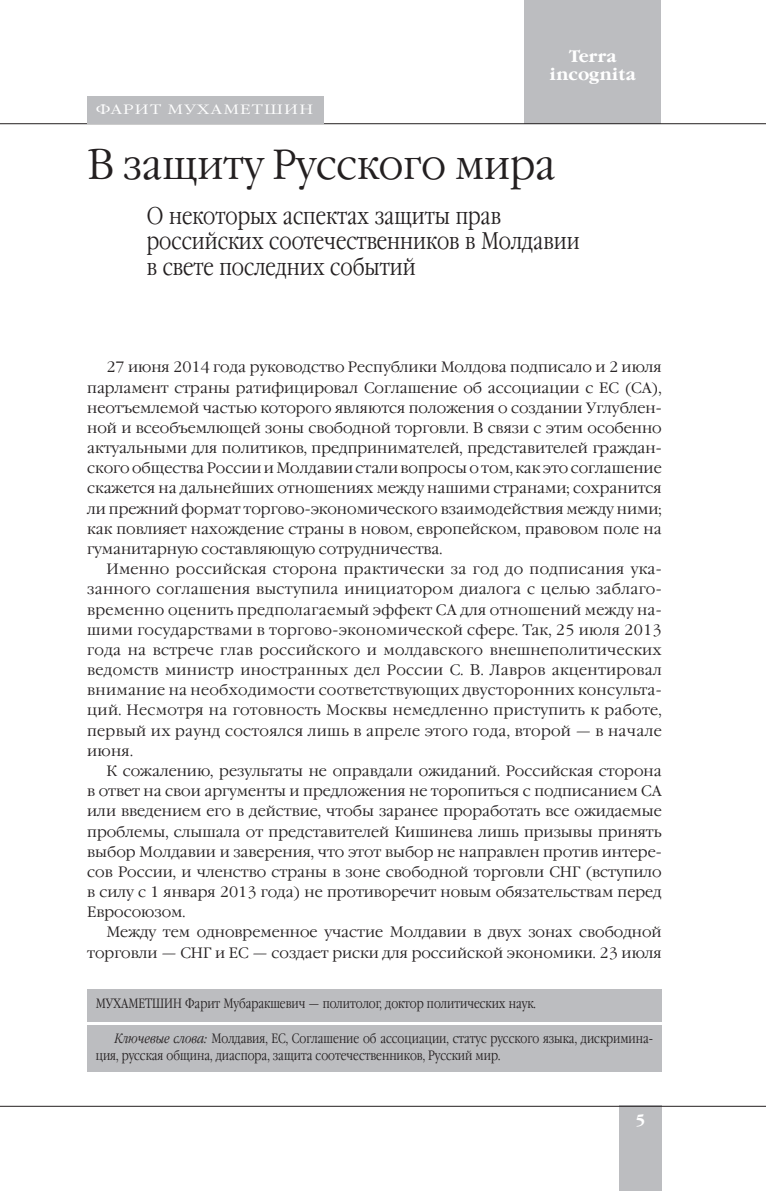
<style>
.page{position:relative;width:766px;height:1191px;background:#fff}
.page>*{position:absolute;margin:0;border:0;box-sizing:border-box;transform-origin:0 0}
.t1{font:300 42px "Garamond C";color:#231f20;scale:.92 1}
.t2{font:300 24px/25.5px "Garamond Narrow C";color:#231f20}
.t3{font:700 16.5px/18px "Garamond C";color:#fff;text-align:center}
.t4{font:300 15px "Garamond C";color:#231f20}
.t5{font:300 15px "Garamond C";letter-spacing:.02em;color:#231f20}
.t6{font:700 15px "Garamond C";color:#fff}
.t7{font:300 13.5px/16.5px "Garamond Narrow C";color:#231f20}
.t8{font:300 13.5px "Garamond C";letter-spacing:.075em;color:#fff;scale:1.25 1}
.s1{font-style:italic}
</style>
<div class="page">
<div style="left:524px;top:0;width:136px;height:123px;background:#bcbdc0"></div>
<div style="left:619px;top:1106px;width:42px;height:85px;background:#bcbdc0"></div>
<hr style="left:0;top:1106px;width:765px;height:1px;background:#231f20">
<hr style="left:0;top:123px;width:765px;height:1px;background:#231f20">
<div style="left:87px;top:96px;width:236px;height:27px;background:#bcbdc0"></div>
<div style="left:87px;top:989px;width:574px;height:33px;background:#bcbdc0"></div>
<div style="left:87px;top:1025px;width:574px;height:46px;background:#bcbdc0"></div>
<p class="t3" style="left:549px;top:48px;width:88px">Terra incognita</p>
<p class="t8" style="left:96px;top:105px;width:175px">ФАРИТ МУХАМЕТШИН</p>
<p class="t1" style="left:87px;top:149px;width:510px">В защиту Русского мира</p>
<p class="t2" style="left:147px;top:205px;width:434px">О некоторых аспектах защиты прав российских соотечественников в Молдавии в свете последних событий</p>
<p class="t4" style="left:106px;top:361px;width:556px">27 июня 2014 года руководство Республики Молдова подписало и 2 июля</p>
<p class="t4" style="left:87px;top:382px;width:576px">парламент страны ратифицировал Соглашение об ассоциации с ЕС (СА),</p>
<p class="t4" style="left:87px;top:402px;width:576px">неотъемлемой частью которого являются положения о создании Углублен-</p>
<p class="t4" style="left:87px;top:422px;width:576px">ной и всеобъемлющей зоны свободной торговли. В связи с этим особенно</p>
<p class="t4" style="left:87px;top:442px;width:576px">актуальными для политиков, предпринимателей, представителей граждан-</p>
<p class="t4" style="left:87px;top:462px;width:576px">ского общества России и Молдавии стали вопросы о том, как это соглашение</p>
<p class="t4" style="left:87px;top:482px;width:576px">скажется на дальнейших отношениях между нашими странами; сохранится</p>
<p class="t4" style="left:87px;top:503px;width:576px">ли прежний формат торгово-экономического взаимодействия между ними;</p>
<p class="t4" style="left:87px;top:523px;width:576px">как повлияет нахождение страны в новом, европейском, правовом поле на</p>
<p class="t4" style="left:87px;top:543px;width:356px">гуманитарную составляющую сотрудничества.</p>
<p class="t5" style="left:106px;top:563px;width:556px">Именно российская сторона практически за год до подписания ука-</p>
<p class="t5" style="left:87px;top:583px;width:576px">занного соглашения выступила инициатором диалога с целью заблаго-</p>
<p class="t5" style="left:87px;top:603px;width:576px">временно оценить предполагаемый эффект СА для отношений между на-</p>
<p class="t5" style="left:87px;top:624px;width:576px">шими государствами в торгово-экономической сфере. Так, 25 июля 2013</p>
<p class="t5" style="left:87px;top:644px;width:576px">года на встрече глав российского и молдавского внешнеполитических</p>
<p class="t5" style="left:87px;top:664px;width:576px">ведомств министр иностранных дел России С. В. Лавров акцентировал</p>
<p class="t5" style="left:87px;top:684px;width:576px">внимание на необходимости соответствующих двусторонних консульта-</p>
<p class="t5" style="left:87px;top:704px;width:576px">ций. Несмотря на готовность Москвы немедленно приступить к работе,</p>
<p class="t5" style="left:87px;top:724px;width:576px">первый их раунд состоялся лишь в апреле этого года, второй — в начале</p>
<p class="t4" style="left:87px;top:745px;width:47px">июня.</p>
<p class="t4" style="left:106px;top:765px;width:556px">К сожалению, результаты не оправдали ожиданий. Российская сторона</p>
<p class="t4" style="left:87px;top:785px;width:576px">в ответ на свои аргументы и предложения не торопиться с подписанием СА</p>
<p class="t4" style="left:87px;top:805px;width:576px">или введением его в действие, чтобы заранее проработать все ожидаемые</p>
<p class="t4" style="left:87px;top:825px;width:576px">проблемы, слышала от представителей Кишинева лишь призывы принять</p>
<p class="t4" style="left:87px;top:846px;width:576px">выбор Молдавии и заверения, что этот выбор не направлен против интере-</p>
<p class="t4" style="left:87px;top:866px;width:576px">сов России, и членство страны в зоне свободной торговли СНГ (вступило</p>
<p class="t4" style="left:87px;top:886px;width:576px">в силу с 1 января 2013 года) не противоречит новым обязательствам перед</p>
<p class="t4" style="left:87px;top:906px;width:100px">Евросоюзом.</p>
<p class="t4" style="left:106px;top:926px;width:556px">Между тем одновременное участие Молдавии в двух зонах свободной</p>
<p class="t4" style="left:87px;top:946px;width:576px">торговли — СНГ и ЕС — создает риски для российской экономики. 23 июля</p>
<p class="t7" style="left:96px;top:996px;width:441px">МУХАМЕТШИН Фарит Мубаракшевич — политолог, доктор политических наук.</p>
<p class="t7" style="left:96px;top:1031px;width:559px;text-indent:19px"><span class="s1">Ключевые слова:</span> Молдавия, ЕС, Соглашение об ассоциации, статус русского языка, дискримина&shy;ция, русская община, диаспора, защита соотечественников, Русский мир.</p>
<p class="t6" style="left:635px;top:1113px;width:11px">5</p>
</div>
